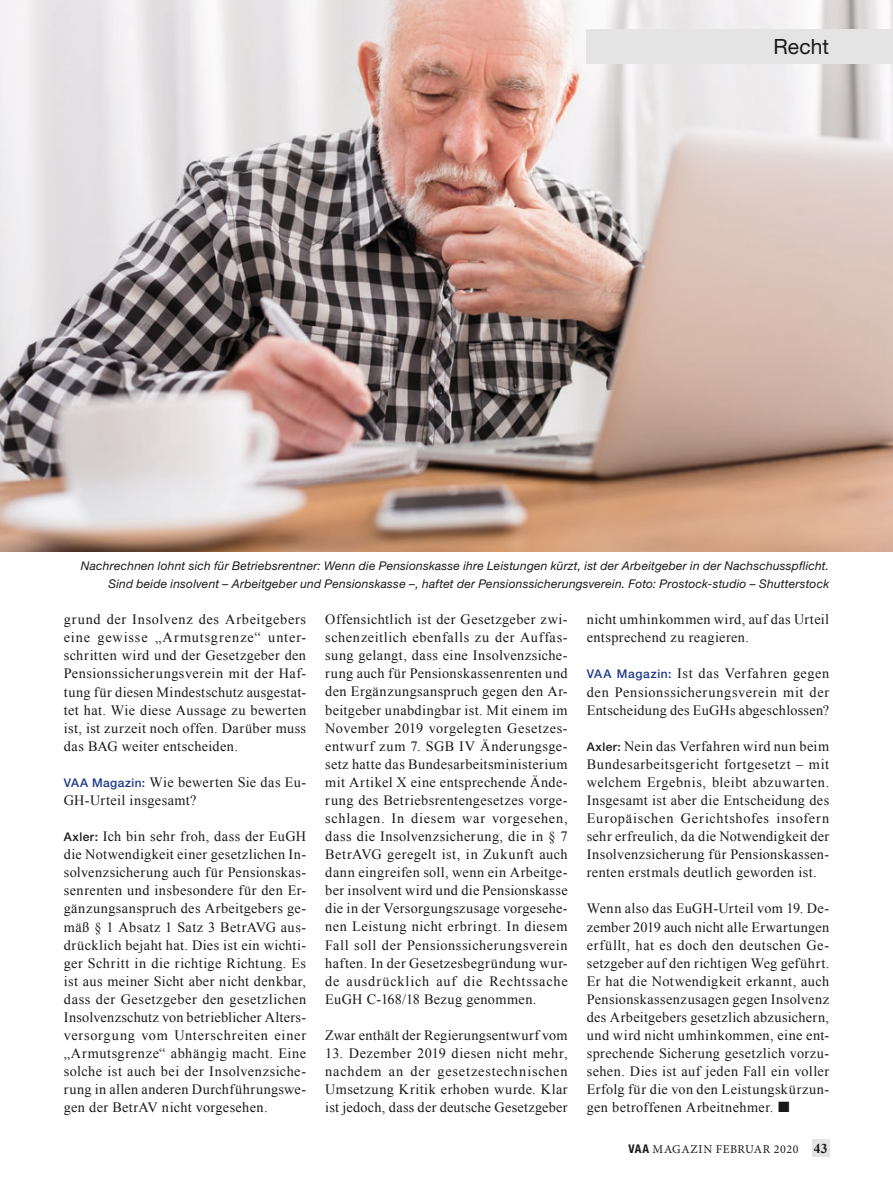
<style>
.page{position:relative;width:893px;height:1191px;background:#fff}
.page>*{position:absolute;margin:0;border:0;box-sizing:border-box;transform-origin:0 0}
.t1{font:21px "Helvetica Neue LT Std";letter-spacing:.005em;color:#191918}
.t2{font:14.25px/18px "Times New Roman";letter-spacing:.025em;color:#191918;text-align:justify}
.t3{font:italic 12px/18px "Helvetica Neue LT Std";letter-spacing:.02em;color:#191918;text-align:right}
.t4{font:12px "Minion Pro";letter-spacing:.055em;color:#191918}
.s1{font-family:"Helvetica Neue LT Std";font-weight:500;font-size:12px;color:#1f398a}
.s2{font-family:"Helvetica Neue LT Std";font-weight:500;font-size:12px}
.s3{font-family:"Helvetica Neue LT Std";font-weight:700;font-stretch:condensed}
.s4{font-family:"Times New Roman";font-weight:700;font-size:13.5px}
</style>
<div class="page">
<div style="left:812px;top:1140px;width:17px;height:17px;background:#e4e4e5"></div>
<img style="left:0;top:0;width:893px;height:552px">
<div style="left:587px;top:30px;width:306px;height:34px;background:#e4e4e5"></div>
<h1 class="t1" style="left:773px;top:34px;width:57px">Recht</h1>
<p class="t3" style="left:81px;top:556px;width:750px">Nachrechnen lohnt sich für Betriebsrentner: Wenn die Pensionskasse ihre Leistungen kürzt, ist der Arbeitgeber in der Nachschusspflicht.<br>Sind beide insolvent – Arbeitgeber und Pensionskasse –, haftet der Pensionssicherungsverein. Foto: Prostock-studio – Shutterstock</p>
<p class="t2" style="left:64px;top:610px;width:244px">grund der Insolvenz des Arbeitgebers eine gewisse „Armutsgrenze“ unter&shy;schritten wird und der Gesetzgeber den Pensionssicherungsverein mit der Haf&shy;tung für diesen Mindestschutz ausgestat&shy;tet hat. Wie diese Aussage zu bewerten ist, ist zurzeit noch offen. Darüber muss das BAG weiter entscheiden.</p>
<p class="t2" style="left:64px;top:773px;width:244px"><span class="s1">VAA Magazin:</span> Wie bewerten Sie das Eu-<br>GH-Urteil insgesamt?</p>
<p class="t2" style="left:64px;top:827px;width:244px"><span class="s2">Axler:</span> Ich bin sehr froh, dass der EuGH die Notwendigkeit einer gesetzlichen In&shy;solvenzsicherung auch für Pensionskas&shy;senrenten und insbesondere für den Er&shy;gänzungsanspruch des Arbeitgebers ge&shy;mäß § 1 Absatz 1 Satz 3 BetrAVG aus&shy;drücklich bejaht hat. Dies ist ein wichti&shy;ger Schritt in die richtige Richtung. Es ist aus meiner Sicht aber nicht denkbar, dass der Gesetzgeber den gesetzlichen Insolvenzschutz von betrieblicher Alters&shy;versorgung vom Unterschreiten einer „Armutsgrenze“ abhängig macht. Eine solche ist auch bei der Insolvenzsiche&shy;rung in allen anderen Durchführungswe&shy;gen der BetrAV nicht vorgesehen.</p>
<p class="t2" style="left:587px;top:610px;width:244px">nicht umhinkommen wird, auf das Urteil entsprechend zu reagieren.</p>
<p class="t2" style="left:587px;top:664px;width:244px"><span class="s1">VAA Magazin:</span> Ist das Verfahren gegen den Pensionssicherungsverein mit der Entscheidung des EuGHs abgeschlossen?</p>
<p class="t2" style="left:587px;top:736px;width:244px"><span class="s2">Axler:</span> Nein das Verfahren wird nun beim Bundesarbeitsgericht fortgesetzt – mit welchem Ergebnis, bleibt abzuwarten.<br>Insgesamt ist aber die Entscheidung des Europäischen Gerichtshofes insofern sehr erfreulich, da die Notwendigkeit der Insolvenzsicherung für Pensionskassen&shy;renten erstmals deutlich geworden ist.</p>
<p class="t2" style="left:587px;top:899px;width:244px">Wenn also das EuGH-Urteil vom 19. De&shy;zember 2019 auch nicht alle Erwartungen erfüllt, hat es doch den deutschen Ge&shy;setzgeber auf den richtigen Weg geführt.<br>Er hat die Notwendigkeit erkannt, auch Pensionskassenzusagen gegen Insolvenz des Arbeitgebers gesetzlich abzusichern, und wird nicht umhinkommen, eine ent&shy;sprechende Sicherung gesetzlich vorzu&shy;sehen. Dies ist auf jeden Fall ein voller Erfolg für die von den Leistungskürzun&shy;gen betroffenen Arbeitnehmer.</p>
<p class="t2" style="left:325px;top:610px;width:244px">Offensichtlich ist der Gesetzgeber zwi&shy;schenzeitlich ebenfalls zu der Auffas&shy;sung gelangt, dass eine Insolvenzsiche&shy;rung auch für Pensionskassenrenten und den Ergänzungsanspruch gegen den Ar&shy;beitgeber unabdingbar ist. Mit einem im November 2019 vorgelegten Gesetzes&shy;entwurf zum 7. SGB IV Änderungsge&shy;setz hatte das Bundesarbeitsministerium mit Artikel X eine entsprechende Ände&shy;rung des Betriebsrentengesetzes vorge&shy;schlagen. In diesem war vorgesehen, dass die Insolvenzsicherung, die in § 7<br>BetrAVG geregelt ist, in Zukunft auch dann eingreifen soll, wenn ein Arbeitge&shy;ber insolvent wird und die Pensionskasse die in der Versorgungszusage vorgesehe&shy;nen Leistung nicht erbringt. In diesem Fall soll der Pensionssicherungsverein haften. In der Gesetzesbegründung wur&shy;de ausdrücklich auf die Rechtssache EuGH C-168/18 Bezug genommen.</p>
<p class="t2" style="left:325px;top:1026px;width:244px">Zwar enthält der Regierungsentwurf vom</p>
<p class="t2" style="left:325px;top:1044px;width:244px">13. Dezember 2019 diesen nicht mehr, nachdem an der gesetzestechnischen Umsetzung Kritik erhoben wurde. Klar ist jedoch, dass der deutsche Gesetzgeber</p>
<p class="t4" style="left:628px;top:1141px;width:201px"><span class="s3">VAA</span> MAGAZIN FEBRUAR 2020 <span class="s4">43</span></p>
</div>
